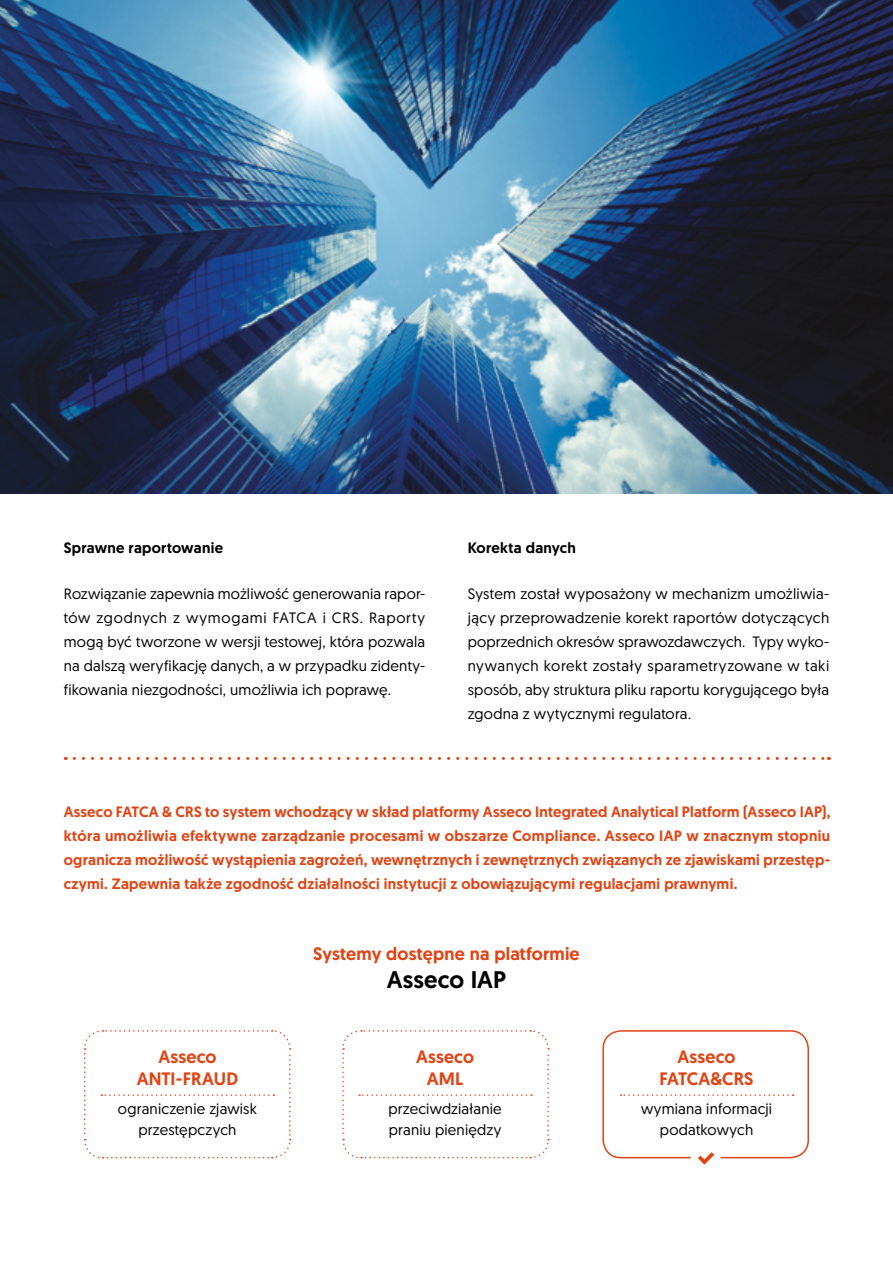
<style>
.page{position:relative;width:893px;height:1263px;background:#fff}
.page>*{position:absolute;margin:0;border:0;box-sizing:border-box;transform-origin:0 0}
.t1{font:500 24px "Geomanist";letter-spacing:.005em;color:#000}
.t2{font:500 18px/21.6px "Geomanist";letter-spacing:.01em;color:#e14313;text-align:center}
.t3{font:15px/24px "Geomanist";letter-spacing:.015em;color:#000;text-align:justify}
.t4{font:500 15px/24px "Geomanist";letter-spacing:.02em;color:#e14313;text-align:justify}
.t5{font:500 15px "Geomanist";letter-spacing:.02em;color:#000}
</style>
<div class="page">
<img style="left:0;top:0;width:893px;height:493px">
<svg style="left:74px;top:757px;width:755px;height:3px"></svg>
<svg style="left:621px;top:1094px;width:173px;height:2px"></svg>
<div style="left:602px;top:1030px;width:207px;height:128px;border:2px solid #e14313;border-radius:18px"></div>
<svg style="left:342px;top:1030px;width:208px;height:129px"></svg>
<svg style="left:84px;top:1030px;width:207px;height:129px"></svg>
<div style="left:691px;top:1142px;width:29px;height:30px;background:#fff;border-radius:50%"></div>
<svg style="left:698px;top:1152px;width:16px;height:13px"></svg>
<p class="t5" style="left:64px;top:538px;width:161px">Sprawne raportowanie</p>
<p class="t3" style="left:64px;top:581px;width:363px">Rozwiązanie zapewnia możliwość generowania rapor&shy;tów zgodnych z wymogami FATCA i CRS. Raporty mogą być tworzone w wersji testowej, która pozwala na dalszą weryfikację danych, a w przypadku zidenty&shy;fikowania niezgodności, umożliwia ich poprawę.</p>
<p class="t5" style="left:468px;top:538px;width:110px">Korekta danych</p>
<p class="t3" style="left:468px;top:581px;width:363px">System został wyposażony w mechanizm umożliwia&shy;jący przeprowadzenie korekt raportów dotyczących poprzednich okresów sprawozdawczych. Typy wyko&shy;nywanych korekt zostały sparametryzowane w taki sposób, aby struktura pliku raportu korygującego była zgodna z wytycznymi regulatora.</p>
<p class="t4" style="left:64px;top:799px;width:768px">Asseco FATCA &amp; CRS to system wchodzący w skład platformy Asseco Integrated Analytical Platform (Asseco IAP), która umożliwia efektywne zarządzanie procesami w obszarze Compliance. Asseco IAP w znacznym stopniu ogranicza możliwość wystąpienia zagrożeń, wewnętrznych i zewnętrznych związanych ze zjawiskami przestęp&shy;czymi. Zapewnia także zgodność działalności instytucji z obowiązującymi regulacjami prawnymi.</p>
<p class="t2" style="left:137px;top:1046px;width:103px">Asseco<br>ANTI-FRAUD</p>
<p class="t3" style="left:118px;top:1098px;width:140px;line-height:21px;text-align:center">ograniczenie zjawisk przestępczych</p>
<p class="t2" style="left:313px;top:942px;width:268px">Systemy dostępne na platformie</p>
<h1 class="t1" style="left:387px;top:964px;width:121px">Asseco IAP</h1>
<p class="t2" style="left:416px;top:1046px;width:60px">Asseco<br>AML</p>
<p class="t3" style="left:388px;top:1098px;width:115px;line-height:21px">przeciwdziałanie praniu pieniędzy</p>
<p class="t2" style="left:660px;top:1046px;width:96px">Asseco<br>FATCA&amp;CRS</p>
<p class="t3" style="left:641px;top:1098px;width:133px;line-height:21px;text-align:center">wymiana informacji podatkowych</p>
</div>
